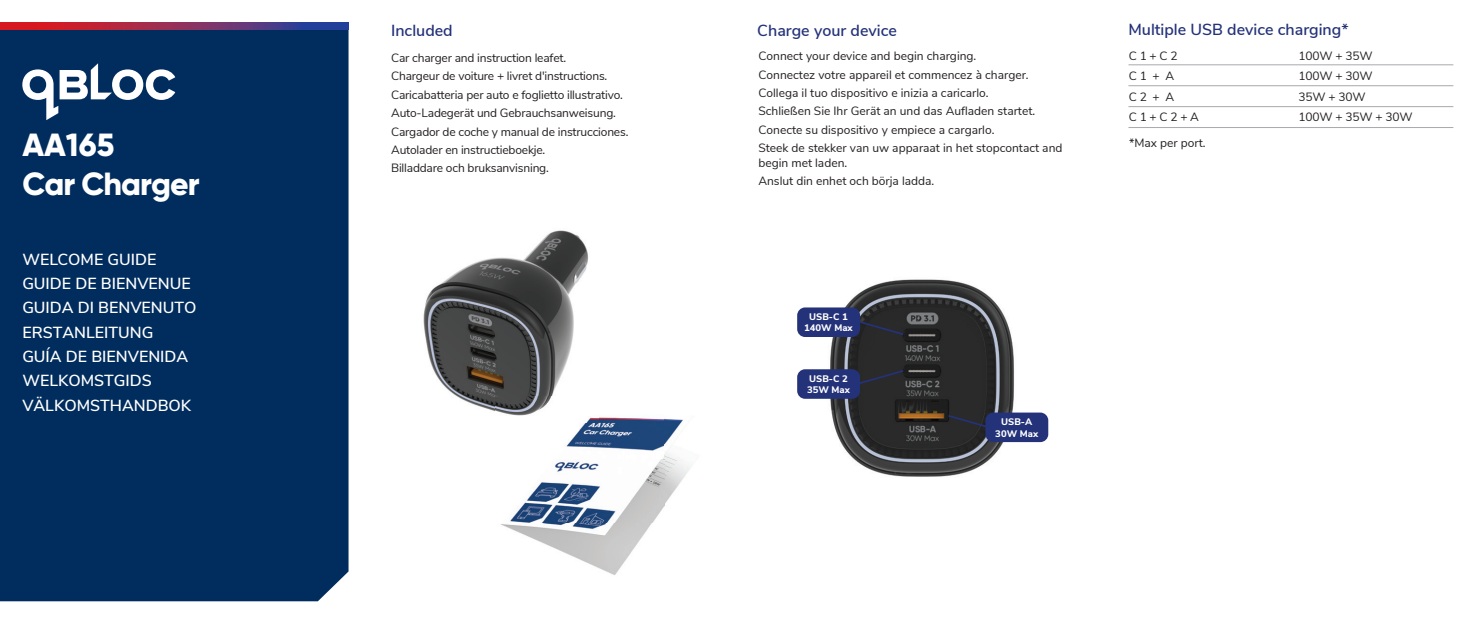
<style>
.page{position:relative;width:1475px;height:624px;background:#fff}
.page>*{position:absolute;margin:0;border:0;box-sizing:border-box;transform-origin:0 0}
.t1{font:800 32px/38.4px "Gilroy";letter-spacing:-.03em;color:#fff}
.t2{font:600 16px/24.4px "Nunito Sans";color:#fff}
.t3{font:600 16px "Nunito Sans";color:#243279}
.t4{font:12px/18.4px "Nunito Sans";color:#231f20}
.t5{font:800 9.4px/11.4px "Nunito Sans";color:#fff;text-align:center}
</style>
<div class="page">
<img style="left:423px;top:230px;width:166px;height:181px">
<img style="left:801px;top:279px;width:248px;height:198px">
<div style="left:0;top:30px;width:348px;height:571px;background:#002d5e"></div>
<svg style="left:0;top:23px;width:348px;height:7px;background:#892d5a"></svg>
<svg style="left:22px;top:63px;width:153px;height:57px"></svg>
<hr style="left:1128px;top:64px;width:324px;height:1px;background:#a8a9ad">
<hr style="left:1128px;top:85px;width:324px;height:1px;background:#a8a9ad">
<hr style="left:1128px;top:106px;width:324px;height:1px;background:#a8a9ad">
<hr style="left:1128px;top:127px;width:324px;height:1px;background:#a8a9ad">
<svg style="left:856px;top:319px;width:49px;height:17px"></svg>
<svg style="left:946px;top:413px;width:42px;height:18px"></svg>
<svg style="left:855px;top:368px;width:50px;height:18px"></svg>
<div style="left:797px;top:307px;width:62px;height:30px;background:#243279;border-radius:8px"></div>
<div style="left:797px;top:369px;width:62px;height:30px;background:#243279;border-radius:8px"></div>
<div style="left:985px;top:412px;width:63px;height:30px;background:#243279;border-radius:8px"></div>
<img style="left:501px;top:417px;width:191px;height:158px">
<img style="left:495px;top:397px;width:103px;height:25px">
<h1 class="t1" style="left:22px;top:126px;width:179px">AA165<br>Car Charger</h1>
<h2 class="t2" style="left:22px;top:246px;width:136px">WELCOME GUIDE</h2>
<h2 class="t2" style="left:22px;top:270px;width:176px">GUIDE DE BIENVENUE<br>GUIDA DI BENVENUTO<br>ERSTANLEITUNG<br>GUÍA DE BIENVENIDA<br>WELKOMSTGIDS<br>VÄLKOMSTHANDBOK</h2>
<h2 class="t3" style="left:391px;top:18px;width:63px">Included</h2>
<h2 class="t3" style="left:757px;top:18px;width:141px">Charge your device</h2>
<h2 class="t3" style="left:1128px;top:18px;width:221px">Multiple USB device charging*</h2>
<p class="t4" style="left:391px;top:48px;width:239px">Car charger and instruction leafet.<br>Chargeur de voiture + livret d'instructions.<br>Caricabatteria per auto e foglietto illustrativo.<br>Auto-Ladegerät und Gebrauchsanweisung.<br>Cargador de coche y manual de instrucciones.<br>Autolader en instructieboekje.<br>Billaddare och bruksanvisning.</p>
<p class="t4" style="left:758px;top:46px;width:305px">Connect your device and begin charging.<br>Connectez votre appareil et commencez à charger.<br>Collega il tuo dispositivo e inizia a caricarlo.<br>Schließen Sie Ihr Gerät an und das Aufladen startet.<br>Conecte su dispositivo y empiece a cargarlo.<br>Steek de stekker van uw apparaat in het stopcontact and</p>
<p class="t4" style="left:758px;top:152px;width:177px">begin met laden.<br>Anslut din enhet och börja ladda.</p>
<p class="t5" style="left:804px;top:310px;width:50px">USB-C 1<br>140W Max</p>
<p class="t5" style="left:807px;top:372px;width:44px;text-align:left">USB-C 2<br>35W Max</p>
<p class="t5" style="left:995px;top:415px;width:44px">USB-A<br>30W Max</p>
<p class="t4" style="left:1128px;top:46px;width:50px">C 1 + C 2</p>
<p class="t4" style="left:1298px;top:46px;width:76px">100W + 35W</p>
<p class="t4" style="left:1128px;top:66px;width:47px">C 1 + A</p>
<p class="t4" style="left:1298px;top:66px;width:76px">100W + 30W</p>
<p class="t4" style="left:1128px;top:87px;width:47px">C 2 + A</p>
<p class="t4" style="left:1298px;top:87px;width:69px">35W + 30W</p>
<p class="t4" style="left:1128px;top:107px;width:72px">C 1 + C 2 + A</p>
<p class="t4" style="left:1298px;top:107px;width:116px">100W + 35W + 30W</p>
<p class="t4" style="left:1128px;top:133px;width:78px">*Max per port.</p>
</div>
